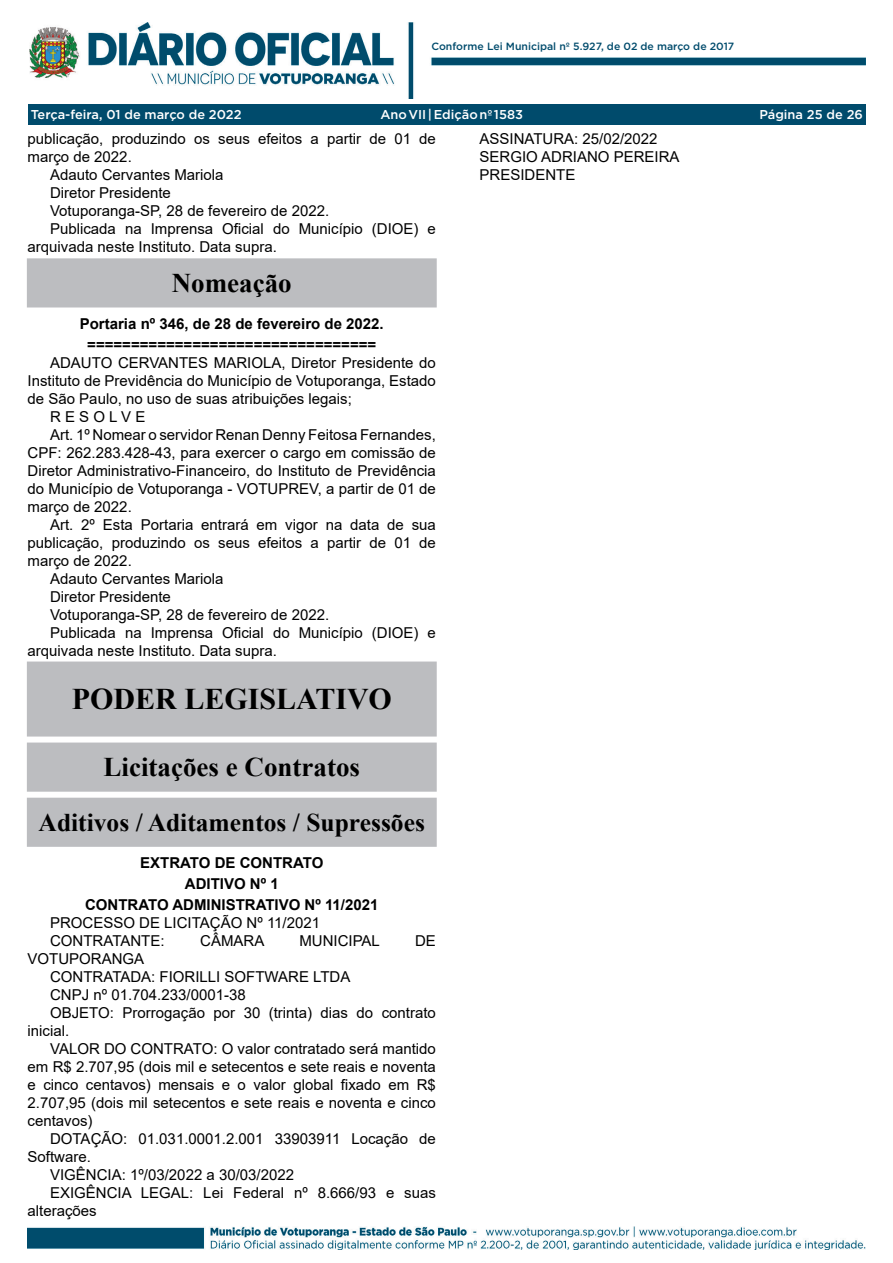
<style>
.page{position:relative;width:893px;height:1263px;background:#fff}
.page>*{position:absolute;margin:0;border:0;box-sizing:border-box;transform-origin:0 0}
.t1{font:700 30px "Times New Roman";color:#000}
.t2{font:700 27px "Times New Roman";color:#000}
.t3{font:700 25.5px "Times New Roman";color:#000}
._2_-_Corpo{font:15px/18px "Arial";color:#000}
._1_-_Cabeçalho{font:700 15px "Arial";color:#000}
.t4{font:500 12.75px "Gotham";color:#fff}
.t5{font:500 10.5px "Gotham";color:#004b6c}
</style>
<div class="page">
<img style="left:28px;top:1226px;width:837px;height:24px">
<img style="left:29px;top:22px;width:836px;height:76px">
<div style="left:28px;top:104px;width:837px;height:21px;background:#004b6c"></div>
<div style="left:30px;top:261px;width:404px;height:43px;background:#bcbdc0"></div>
<div style="left:27px;top:258px;width:410px;height:49px;border:6px solid #bcbdc0"></div>
<div style="left:30px;top:664px;width:404px;height:69px;background:#bcbdc0"></div>
<div style="left:27px;top:661px;width:410px;height:75px;border:6px solid #bcbdc0"></div>
<div style="left:30px;top:745px;width:404px;height:44px;background:#bcbdc0"></div>
<div style="left:27px;top:742px;width:410px;height:50px;border:6px solid #bcbdc0"></div>
<div style="left:30px;top:801px;width:404px;height:43px;background:#bcbdc0"></div>
<div style="left:27px;top:798px;width:410px;height:49px;border:6px solid #bcbdc0"></div>
<p class="t5" style="left:431px;top:40px;width:304px">Conforme Lei Municipal nº 5.927, de 02 de março de 2017</p>
<p class="t4" style="left:380px;top:106px;width:144px">Ano VII | Edição nº 1583</p>
<p class="_2_-_Corpo" style="left:28px;top:130px;width:410px">publicação, produzindo os seus efeitos a partir de 01 de março de 2022.</p>
<p class="_2_-_Corpo" style="left:50px;top:166px;width:175px">Adauto Cervantes Mariola</p>
<p class="_2_-_Corpo" style="left:50px;top:184px;width:122px">Diretor Presidente</p>
<p class="_2_-_Corpo" style="left:50px;top:202px;width:281px">Votuporanga-SP, 28 de fevereiro de 2022.</p>
<p class="_2_-_Corpo" style="left:28px;top:220px;width:410px;text-indent:23px">Publicada na Imprensa Oficial do Município (DIOE) e arquivada neste Instituto. Data supra.</p>
<p class="t2" style="left:172px;top:264px;width:121px">Nomeação</p>
<p class="_1_-_Cabeçalho" style="left:80px;top:313px;width:305px">Portaria nº 346, de 28 de fevereiro de 2022.</p>
<p class="_1_-_Cabeçalho" style="left:87px;top:334px;width:291px">=================================</p>
<p class="_2_-_Corpo" style="left:28px;top:353px;width:410px;text-align:justify;text-indent:23px">ADAUTO CERVANTES MARIOLA, Diretor Presidente do Instituto de Previdência do Município de Votuporanga, Estado de São Paulo, no uso de suas atribuições legais;</p>
<p class="_2_-_Corpo" style="left:50px;top:407px;width:97px">R E S O L V E</p>
<p class="_2_-_Corpo" style="left:28px;top:425px;width:410px;text-align:justify;text-indent:23px">Art. 1º Nomear o servidor Renan Denny Feitosa Fernandes, CPF: 262.283.428-43, para exercer o cargo em comissão de Diretor Administrativo-Financeiro, do Instituto de Previdência do Município de Votuporanga - VOTUPREV, a partir de 01 de março de 2022.</p>
<p class="_2_-_Corpo" style="left:28px;top:515px;width:410px;text-align:justify;text-indent:23px">Art. 2º Esta Portaria entrará em vigor na data de sua publicação, produzindo os seus efeitos a partir de 01 de março de 2022.</p>
<p class="_2_-_Corpo" style="left:50px;top:569px;width:175px">Adauto Cervantes Mariola</p>
<p class="_2_-_Corpo" style="left:50px;top:587px;width:122px">Diretor Presidente</p>
<p class="_2_-_Corpo" style="left:50px;top:605px;width:281px">Votuporanga-SP, 28 de fevereiro de 2022.</p>
<p class="_2_-_Corpo" style="left:28px;top:623px;width:410px;text-indent:23px">Publicada na Imprensa Oficial do Município (DIOE) e arquivada neste Instituto. Data supra.</p>
<p class="t1" style="left:72px;top:677px;width:321px">PODER LEGISLATIVO</p>
<p class="t4" style="left:31px;top:106px;width:212px">Terça-feira, 01 de março de 2022</p>
<p class="t4" style="left:759px;top:106px;width:105px">Página 25 de 26</p>
<p class="_2_-_Corpo" style="left:479px;top:130px;width:180px">ASSINATURA: 25/02/2022</p>
<p class="_2_-_Corpo" style="left:479px;top:148px;width:202px">SERGIO ADRIANO PEREIRA</p>
<p class="_2_-_Corpo" style="left:479px;top:166px;width:97px">PRESIDENTE</p>
<p class="t2" style="left:104px;top:748px;width:258px">Licitações e Contratos</p>
<p class="t3" style="left:39px;top:804px;width:388px">Aditivos / Aditamentos / Supressões</p>
<p class="_1_-_Cabeçalho" style="left:140px;top:852px;width:185px">EXTRATO DE CONTRATO</p>
<p class="_1_-_Cabeçalho" style="left:185px;top:873px;width:95px">ADITIVO Nº 1</p>
<p class="_1_-_Cabeçalho" style="left:85px;top:894px;width:295px">CONTRATO ADMINISTRATIVO Nº 11/2021</p>
<p class="_2_-_Corpo" style="left:50px;top:913px;width:272px">PROCESSO DE LICITAÇÃO Nº 11/2021</p>
<p class="_2_-_Corpo" style="left:50px;top:931px;width:116px">CONTRATANTE:</p>
<p class="_2_-_Corpo" style="left:200px;top:931px;width:66px">CÂMARA</p>
<p class="_2_-_Corpo" style="left:299px;top:931px;width:82px">MUNICIPAL</p>
<p class="_2_-_Corpo" style="left:415px;top:931px;width:22px">DE</p>
<p class="_2_-_Corpo" style="left:28px;top:949px;width:118px">VOTUPORANGA</p>
<p class="_2_-_Corpo" style="left:50px;top:967px;width:302px">CONTRATADA: FIORILLI SOFTWARE LTDA</p>
<p class="_2_-_Corpo" style="left:50px;top:985px;width:197px">CNPJ nº 01.704.233/0001-38</p>
<p class="_2_-_Corpo" style="left:28px;top:1003px;width:410px;text-indent:23px">OBJETO: Prorrogação por 30 (trinta) dias do contrato inicial.</p>
<p class="_2_-_Corpo" style="left:28px;top:1039px;width:410px;text-align:justify;text-indent:23px">VALOR DO CONTRATO: O valor contratado será mantido em R$ 2.707,95 (dois mil e setecentos e sete reais e noventa e cinco centavos) mensais e o valor global fixado em R$ 2.707,95 (dois mil setecentos e sete reais e noventa e cinco centavos)</p>
<p class="_2_-_Corpo" style="left:28px;top:1129px;width:410px;text-indent:23px">DOTAÇÃO: 01.031.0001.2.001 33903911 Locação de<br>Software.</p>
<p class="_2_-_Corpo" style="left:50px;top:1165px;width:245px">VIGÊNCIA: 1º/03/2022 a 30/03/2022</p>
<p class="_2_-_Corpo" style="left:28px;top:1183px;width:410px;text-indent:23px">EXIGÊNCIA LEGAL: Lei Federal nº 8.666/93 e suas alterações</p>
</div>
